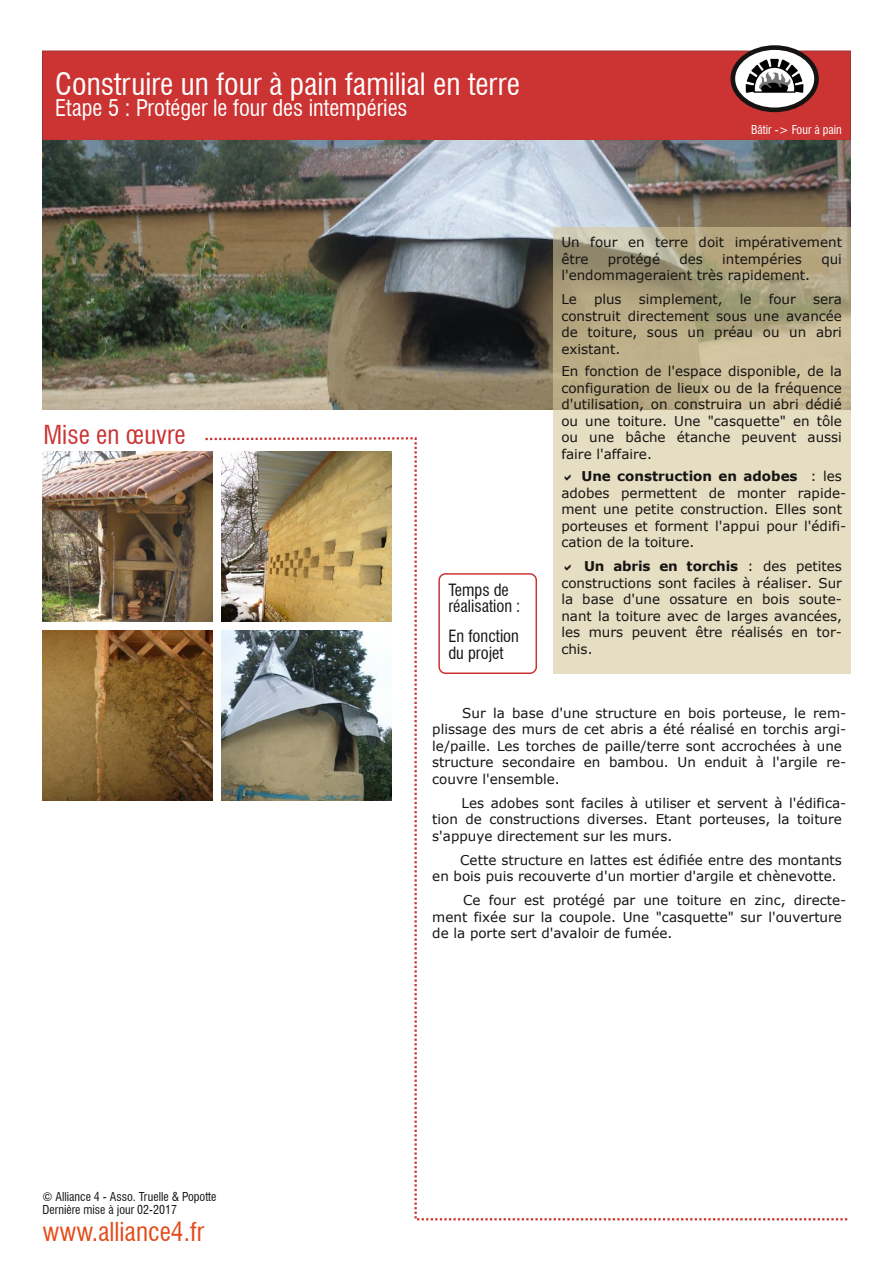
<style>
.page{position:relative;width:893px;height:1263px;background:#fff}
.page>*{position:absolute;margin:0;border:0;box-sizing:border-box;transform-origin:0 0}
.t1{font:condensed 30px "Swiss 721 BT";color:#fff}
.t2{font:condensed 25.5px "Swiss 721 BT";color:#e24a18}
.t3{font:condensed 25.5px "Swiss 721 BT";color:#c33}
.t4{font:condensed 22.5px "Swiss 721 BT";color:#fff}
.t5{font:condensed 16.5px/16.5px "Swiss 721 BT";color:#161413}
.t6{font:13.5px/16.5px "Verdana";color:#161413}
.t7{font:condensed 12px/13.5px "Swiss 721 BT";color:#161413}
.t8{font:condensed 12px "Swiss 721 BT";color:#fff}
.s1{font-weight:700}
</style>
<div class="page">
<div style="left:43px;top:51px;width:807px;height:89px;background:#c33"></div>
<div style="left:43px;top:51px;width:807px;height:89px;border:1px solid #933"></div>
<svg style="left:733px;top:48px;width:83px;height:62px"></svg>
<div style="left:730px;top:45px;width:89px;height:67px;border:5px solid #161413;border-radius:50%"></div>
<img style="left:744px;top:48px;width:61px;height:59px">
<svg style="left:203px;top:436px;width:648px;height:785px"></svg>
<div style="left:424px;top:691px;width:426px;height:322px;background:#fff"></div>
<img style="left:43px;top:452px;width:170px;height:170px">
<img style="left:43px;top:141px;width:807px;height:269px">
<div style="left:553px;top:227px;width:297px;height:447px;background:#d6c89b;opacity:.6"></div>
<img style="left:221px;top:452px;width:170px;height:170px">
<img style="left:43px;top:630px;width:170px;height:170px">
<img style="left:221px;top:630px;width:170px;height:170px">
<div style="left:439px;top:574px;width:97px;height:99px;background:#fff;border-radius:6px"></div>
<div style="left:438px;top:573px;width:99px;height:101px;border:2px solid #c33;border-radius:6px"></div>
<svg style="left:565px;top:474px;width:6px;height:7px"></svg>
<svg style="left:565px;top:564px;width:6px;height:7px"></svg>
<h1 class="t1" style="left:55px;top:66px;width:466px">Construire un four à pain familial en terre</h1>
<h3 class="t4" style="left:55px;top:94px;width:354px">Etape 5 : Protéger le four des intempéries</h3>
<h2 class="t3" style="left:43px;top:419px;width:144px">Mise en œuvre</h2>
<p class="t5" style="left:448px;top:581px;width:73px">Temps de réalisation :</p>
<p class="t5" style="left:448px;top:628px;width:72px">En fonction du projet</p>
<p class="t8" style="left:751px;top:122px;width:92px">Bâtir -&gt; Four à pain</p>
<p class="t6" style="left:561px;top:233px;width:282px">Un four en terre doit impérativement être</p>
<p class="t6" style="left:608px;top:250px;width:54px">protégé</p>
<p class="t6" style="left:679px;top:250px;width:25px">des</p>
<p class="t6" style="left:722px;top:250px;width:81px">intempéries</p>
<p class="t6" style="left:821px;top:250px;width:22px">qui</p>
<p class="t6" style="left:561px;top:263px;width:250px;line-height:24px">l'endommageraient très rapidement.<br>Le</p>
<p class="t6" style="left:594px;top:290px;width:29px">plus</p>
<p class="t6" style="left:639px;top:290px;width:85px">simplement,</p>
<p class="t6" style="left:740px;top:290px;width:13px">le</p>
<p class="t6" style="left:769px;top:290px;width:29px">four</p>
<p class="t6" style="left:561px;top:290px;width:282px;text-align:justify;text-indent:252px">sera construit directement sous une avancée de toiture, sous un préau ou un abri existant.</p>
<p class="t6" style="left:561px;top:362px;width:282px;text-align:justify">En fonction de l'espace disponible, de la configuration de lieux ou de la fréquence d'utilisation, on construira un abri dédié ou une toiture. Une "casquette" en tôle ou une bâche étanche peuvent aussi faire l'affaire.</p>
<p class="t6" style="left:561px;top:467px;width:286px;text-indent:20px"><span class="s1">Une construction en adobes</span> : les adobes permettent de monter rapide&shy;ment une petite construction. Elles sont porteuses et forment l'appui pour l'édifi&shy;cation de la toiture.</p>
<p class="t6" style="left:561px;top:557px;width:282px;text-align:justify;text-indent:23px"><span class="s1">Un abris en torchis</span> : des petites constructions sont faciles à réaliser. Sur la base d'une ossature en bois soute&shy;nant la toiture avec de larges avancées, les murs peuvent être réalisés en tor&shy;chis.</p>
<p class="t7" style="left:43px;top:1189px;width:175px">© Alliance 4 - Asso. Truelle &amp; Popotte<br>Dernière mise à jour 02-2017</p>
<h2 class="t2" style="left:43px;top:1217px;width:163px">www.alliance4.fr</h2>
<p class="t6" style="left:432px;top:704px;width:415px;text-indent:30px">Sur la base d'une structure en bois porteuse, le rem&shy;plissage des murs de cet abris a été réalisé en torchis argi&shy;le/paille. Les torches de paille/terre sont accrochées à une structure secondaire en bambou. Un enduit à l'argile re&shy;couvre l'ensemble.</p>
<p class="t6" style="left:432px;top:794px;width:415px;text-indent:29px">Les adobes sont faciles à utiliser et servent à l'édifica&shy;tion de constructions diverses. Etant porteuses, la toiture s'appuye directement sur les murs.</p>
<p class="t6" style="left:432px;top:851px;width:411px;text-indent:28px">Cette structure en lattes est édifiée entre des montants en bois puis recouverte d'un mortier d'argile et chènevotte.</p>
<p class="t6" style="left:432px;top:892px;width:415px;text-indent:31px">Ce four est protégé par une toiture en zinc, directe&shy;ment fixée sur la coupole. Une "casquette" sur l'ouverture de la porte sert d'avaloir de fumée.</p>
</div>
